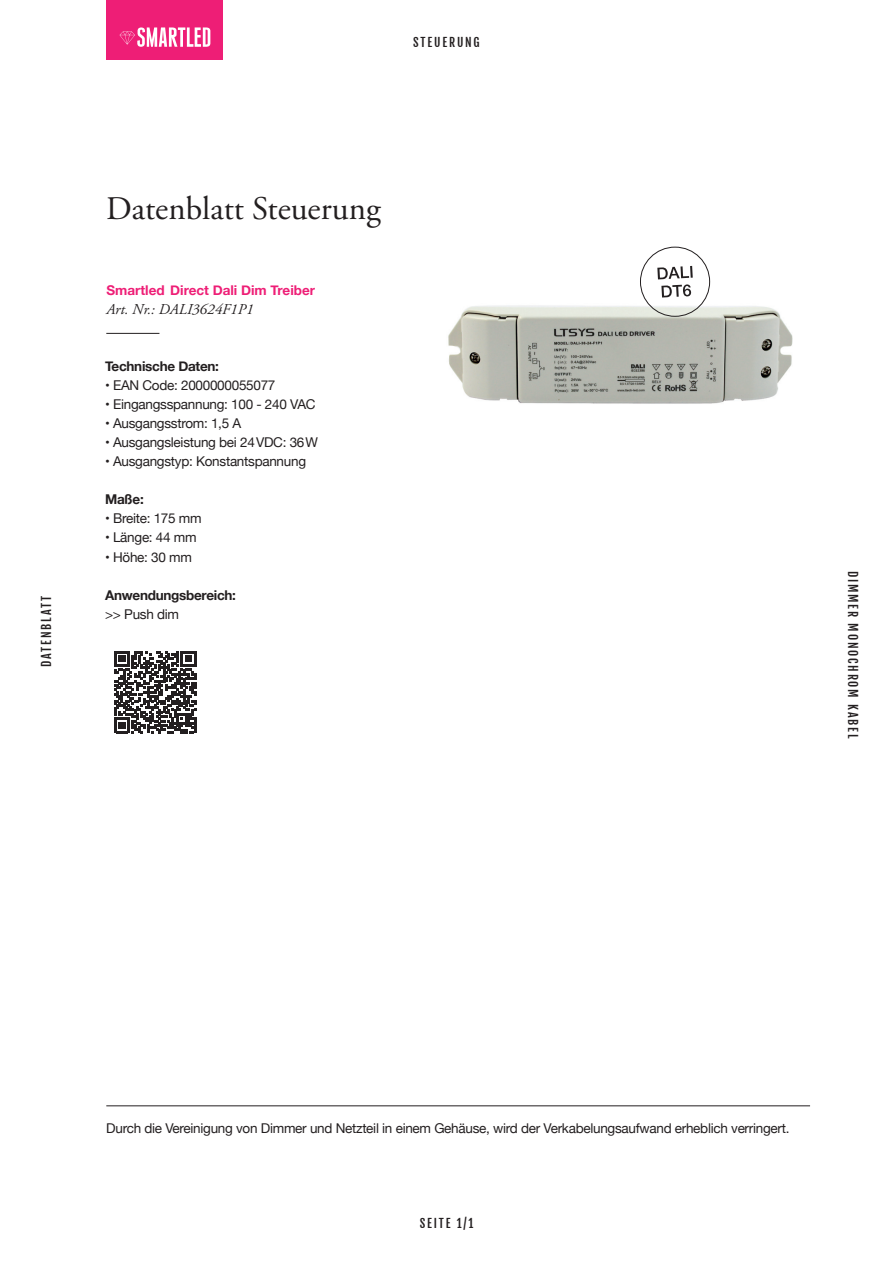
<style>
.page{position:relative;width:893px;height:1263px;background:#fff}
.page>*{position:absolute;margin:0;border:0;box-sizing:border-box;transform-origin:0 0}
.t1{font:33px "Adobe Garamond";color:#231f20}
.t2{font:italic 15px "Adobe Garamond";color:#231f20}
.t3{font:13.5px "Helvetica Neue";letter-spacing:-.02em;color:#231f20}
.t4{font:700 13.5px "Helvetica Neue";letter-spacing:-.02em;color:#231f20}
.t5{font:700 13.5px "Helvetica Neue";color:#ee1e76}
.t6{font:12px "Fjalla One";letter-spacing:.15em;color:#231f20}
</style>
<div class="page">
<hr style="left:106px;top:333px;width:53px;height:1px;background:#231f20">
<img style="left:448px;top:279px;width:345px;height:125px">
<hr style="left:106px;top:1105px;width:704px;height:1px;background:#231f20">
<svg style="left:114px;top:651px;width:82px;height:82px"></svg>
<div style="left:107px;top:0;width:116px;height:60px;background:#ee1e76"></div>
<svg style="left:120px;top:27px;width:90px;height:20px"></svg>
<div style="left:640px;top:247px;width:70px;height:70px;border:1px solid #231f20;border-radius:50%"></div>
<svg style="left:657px;top:266px;width:36px;height:31px"></svg>
<p class="t6" style="left:413px;top:35px;width:68px">STEUERUNG</p>
<p class="t6" style="left:39px;top:667px;width:73px;rotate:-90deg">DATENBLATT</p>
<h1 class="t1" style="left:106px;top:190px;width:276px">Datenblatt Steuerung</h1>
<p class="t5" style="left:107px;top:279px;width:210px">Smartled Direct Dali Dim Treiber</p>
<p class="t2" style="left:107px;top:301px;width:149px">Art. Nr.: DALI3624F1P1</p>
<p class="t4" style="left:105px;top:356px;width:115px">Technische Daten:</p>
<p class="t3" style="left:105px;top:375px;width:172px">• EAN Code: 2000000055077</p>
<p class="t3" style="left:105px;top:395px;width:212px">• Eingangsspannung: 100 - 240 VAC</p>
<p class="t3" style="left:105px;top:414px;width:138px">• Ausgangsstrom: 1,5 A</p>
<p class="t3" style="left:105px;top:433px;width:214px">• Ausgangsleistung bei 24VDC: 36W</p>
<p class="t3" style="left:105px;top:452px;width:202px">• Ausgangstyp: Konstantspannung</p>
<p class="t4" style="left:105px;top:489px;width:40px">Maße:</p>
<p class="t3" style="left:105px;top:509px;width:98px">• Breite: 175 mm</p>
<p class="t3" style="left:105px;top:528px;width:93px">• Länge: 44 mm</p>
<p class="t3" style="left:105px;top:547px;width:88px">• Höhe: 30 mm</p>
<p class="t4" style="left:105px;top:584px;width:132px">Anwendungsbereich:</p>
<p class="t3" style="left:105px;top:604px;width:76px">&gt;&gt; Push dim</p>
<p class="t6" style="left:860px;top:571px;width:169px;rotate:90deg">DIMMER MONOCHROM KABEL</p>
<p class="t3" style="left:106px;top:1118px;width:685px">Durch die Vereinigung von Dimmer und Netzteil in einem Gehäuse, wird der Verkabelungsaufwand erheblich verringert.</p>
<p class="t6" style="left:420px;top:1216px;width:55px">SEITE 1/1</p>
</div>
